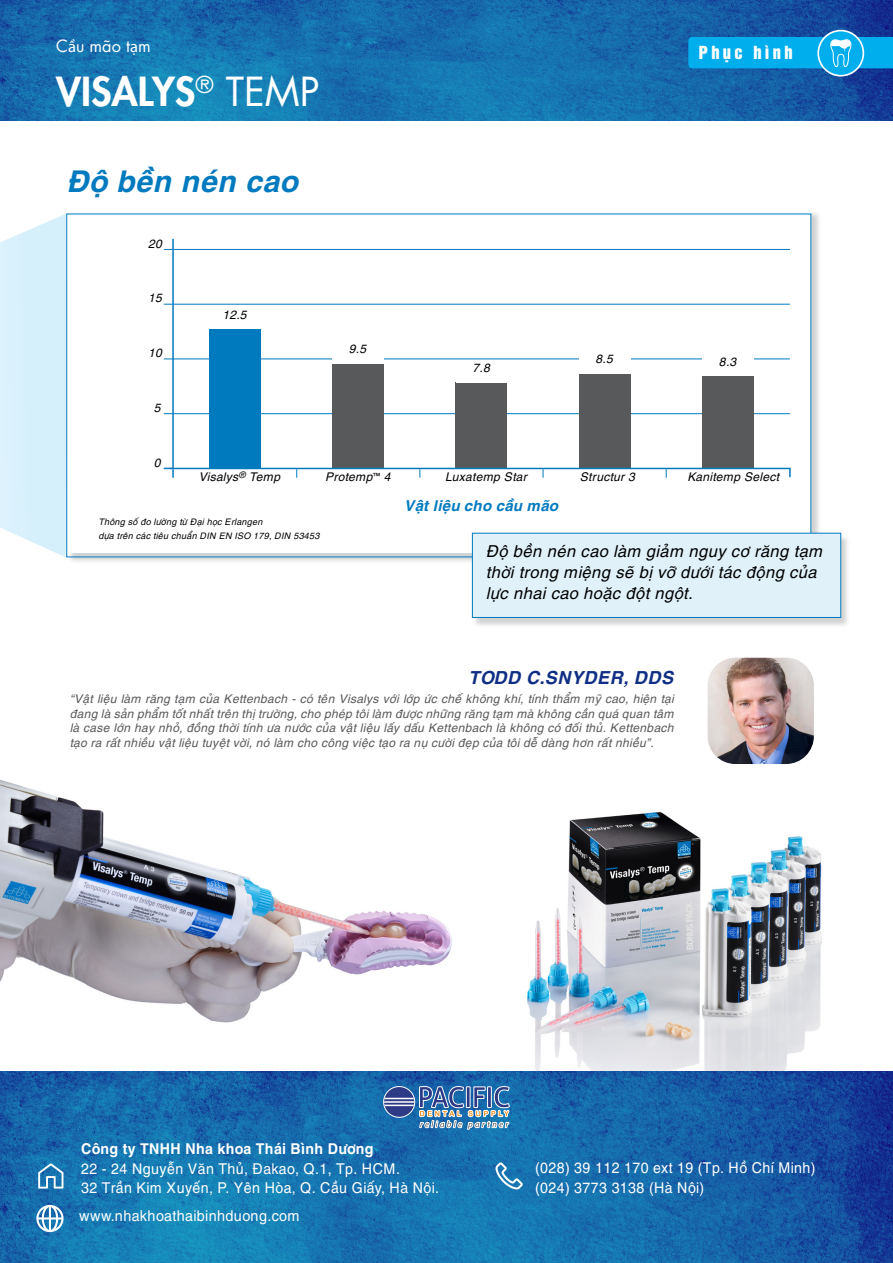
<style>
.page{position:relative;width:893px;height:1263px;background:#fff}
.page>*{position:absolute;margin:0;border:0;box-sizing:border-box;transform-origin:0 0}
.t1{font:800 39px "Futura Std";color:#fff}
.t2{font:italic 700 30px "UTM Helve";color:#007abf}
.t3{font:italic 700 18px "UTM Helve";color:#102f84}
.t4{font:italic 16.5px/21px "UTM Helve";color:#000}
.t5{font:16.5px "Futura Std";color:#fff}
.t6{font:16.5px "UTM Helvet Ins";letter-spacing:.2em;color:#fff}
.t7{font:italic 700 15px "UTM Helve";color:#007abf}
.t8{font:14.85px/19.5px "UTM Helve";color:#fff;scale:.95 1}
.t9{font:700 14.85px "UTM Helve";color:#fff;scale:.95 1}
.t10{font:14.85px "UTM Helve";color:#fff;scale:.96 1}
.t11{font:italic 12px/14.4px "UTM Helve";color:#58595b;text-align:justify}
.t12{font:italic 12px "UTM Helve";color:#000}
.t13{font:italic 9px/13.5px "UTM Helve";color:#000}
.s1{font-family:"Myriad Pro"}
.s2{font-weight:400}
.s3{font-family:"Myriad Pro";font-style:normal}
</style>
<div class="page">
<img style="left:527px;top:812px;width:295px;height:259px">
<img style="left:0;top:780px;width:452px;height:243px">
<img style="left:0;top:1071px;width:893px;height:192px">
<svg style="left:496px;top:1162px;width:27px;height:27px"></svg>
<svg style="left:38px;top:1163px;width:25px;height:25px"></svg>
<svg style="left:36px;top:1205px;width:28px;height:27px"></svg>
<svg style="left:383px;top:1086px;width:127px;height:44px;background:#5783b2"></svg>
<img style="left:708px;top:658px;width:106px;height:106px">
<img style="left:0;top:0;width:893px;height:120px">
<svg style="left:818px;top:31px;width:45px;height:45px"></svg>
<svg style="left:688px;top:37px;width:205px;height:31px;background:#0bb1ee"></svg>
<div style="left:817px;top:30px;width:47px;height:47px;border:2px solid #fff;border-radius:50%"></div>
<svg style="left:68px;top:213px;width:754px;height:351px"></svg>
<div style="left:67px;top:210px;width:744px;height:343px;background:#fff"></div>
<hr style="left:172px;top:239px;width:2px;height:229px;background:#007abf">
<hr style="left:173px;top:413px;width:617px;height:1px;background:#007abf">
<hr style="left:173px;top:249px;width:617px;height:1px;background:#007abf">
<hr style="left:173px;top:359px;width:617px;height:1px;background:#007abf">
<hr style="left:173px;top:304px;width:617px;height:1px;background:#007abf">
<svg style="left:164px;top:468px;width:10px;height:10px"></svg>
<svg style="left:789px;top:469px;width:2px;height:8px"></svg>
<div style="left:209px;top:329px;width:51px;height:139px;background:#007abf"></div>
<div style="left:332px;top:364px;width:51px;height:104px;background:#58595b"></div>
<div style="left:332px;top:345px;width:51px;height:19px;background:#fff"></div>
<div style="left:456px;top:382px;width:51px;height:86px;background:#58595b"></div>
<div style="left:579px;top:374px;width:51px;height:94px;background:#58595b"></div>
<div style="left:579px;top:355px;width:51px;height:19px;background:#fff"></div>
<div style="left:702px;top:376px;width:51px;height:92px;background:#58595b"></div>
<div style="left:702px;top:357px;width:51px;height:19px;background:#fff"></div>
<hr style="left:171px;top:468px;width:620px;height:1px;background:#007abf">
<svg style="left:475px;top:534px;width:373px;height:92px;background:#dededf"></svg>
<div style="left:472px;top:533px;width:369px;height:85px;background:#e0f1fa;border:1px solid #007abf"></div>
<svg style="left:0;top:214px;width:66px;height:343px;background:#daf1fb"></svg>
<h3 class="t5" style="left:56px;top:35px;width:96px">C<span class="s1">ầ</span>u mão t<span class="s1">ạ</span>m</h3>
<h1 class="t1" style="left:56px;top:67px;width:265px">VISALYS<sup>®</sup> <span class="s2">TEMP</span></h1>
<h2 class="t2" style="left:66px;top:157px;width:233px">Độ bền nén cao</h2>
<p class="t12" style="left:148px;top:234px;width:16px">20</p>
<p class="t12" style="left:148px;top:289px;width:16px">15</p>
<p class="t12" style="left:148px;top:343px;width:16px">10</p>
<p class="t12" style="left:154px;top:398px;width:9px">5</p>
<p class="t12" style="left:154px;top:453px;width:9px">0</p>
<p class="t12" style="left:222px;top:305px;width:26px">12.5</p>
<p class="t12" style="left:349px;top:340px;width:19px">9.5</p>
<h3 class="t6" style="left:699px;top:39px;width:95px">Phục hình</h3>
<p class="t12" style="left:473px;top:359px;width:19px">7.8</p>
<p class="t12" style="left:596px;top:350px;width:19px">8.5</p>
<p class="t12" style="left:719px;top:352px;width:19px">8.3</p>
<p class="t12" style="left:199px;top:468px;width:83px">Visalys<sup>®</sup> Temp</p>
<p class="t12" style="left:325px;top:468px;width:67px">Protemp<span class="s3">™</span> 4</p>
<p class="t12" style="left:445px;top:468px;width:84px">Luxatemp Star</p>
<p class="t12" style="left:580px;top:468px;width:57px">Structur 3</p>
<p class="t12" style="left:687px;top:468px;width:94px">Kanitemp Select</p>
<p class="t13" style="left:98px;top:514px;width:223px">Thông số đo lường từ Đại học Erlangen<br>dựa trên các tiêu chuẩn DIN EN ISO 179, DIN 53453</p>
<p class="t7" style="left:404px;top:493px;width:155px">Vật liệu cho cầu mão</p>
<h3 class="t4" style="left:486px;top:539px;width:338px">Độ bền nén cao làm giảm nguy cơ răng tạm thời trong miệng sẽ bị vỡ dưới tác động của lực nhai cao hoặc đột ngột.</h3>
<h3 class="t3" style="left:468px;top:662px;width:207px">TODD C.SNYDER, DDS</h3>
<p class="t11" style="left:70px;top:691px;width:606px">“Vật liệu làm răng tạm của Kettenbach - có tên Visalys với lớp ức chế không khí, tính thẩm mỹ cao, hiện tại đang là sản phẩm tốt nhất trên thị trường, cho phép tôi làm được những răng tạm mà không cần quá quan tâm là case lớn hay nhỏ, đồng thời tính ưa nước của vật liệu lấy dấu Kettenbach là không có đối thủ. Kettenbach tạo ra rất nhiều vật liệu tuyệt vời, nó làm cho công việc tạo ra nụ cười đẹp của tôi dễ dàng hơn rất nhiều”.</p>
<p class="t9" style="left:81px;top:1136px;width:310px">Công ty TNHH Nha khoa Thái Bình Dương</p>
<p class="t8" style="left:81px;top:1157px;width:378px">22 - 24 Nguyễn Văn Thủ, Đakao, Q.1, Tp. HCM.<br>32 Trần Kim Xuyến, P. Yên Hòa, Q. Cầu Giấy, Hà Nội.</p>
<p class="t8" style="left:535px;top:1156px;width:297px">(028) 39 112 170 ext 19 (Tp. Hồ Chí Minh) (024) 3773 3138 (Hà Nội)</p>
<p class="t10" style="left:79px;top:1204px;width:232px">www.nhakhoathaibinhduong.com</p>
</div>
